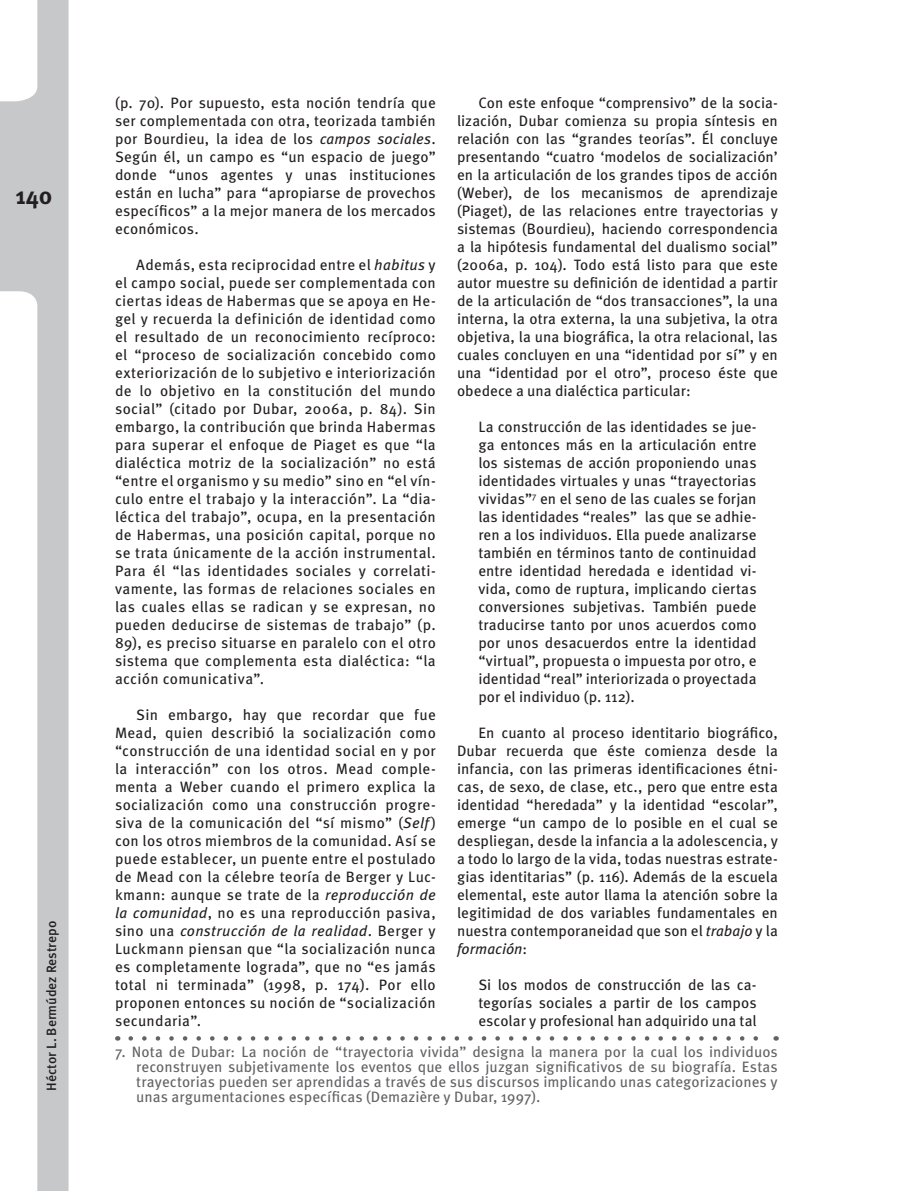
<style>
.page{position:relative;width:918px;height:1191px;background:#fff}
.page>*{position:absolute;margin:0;border:0;box-sizing:border-box;transform-origin:0 0}
.t1{font:700 24px "Meta Pro";color:#231f20}
.cuerpo_d_etexto{font:15px/18px "Meta Pro";letter-spacing:.01em;color:#231f20;text-align:justify}
.citas_textuales{font:15px/18px "Meta Pro";color:#231f20;text-align:justify}
.citas{font:15px/15px "Meta Pro";letter-spacing:.005em;color:#636366;text-align:justify}
.t2{font:500 13.5px "Meta Pro";color:#231f20}
.s1{font-style:italic}
</style>
<div class="page">
<svg style="left:0;top:0;width:69px;height:1191px;fill:#c7c8ca"></svg>
<svg style="left:131px;top:1036px;width:627px;height:4px"></svg>
<h1 class="t1" style="left:15px;top:180px;width:38px">140</h1>
<p class="t2" style="left:43px;top:1090px;width:171px;rotate:-90deg">Héctor L. Bermúdez Restrepo</p>
<p class="cuerpo_d_etexto" style="left:115px;top:94px;width:322px">(p. 70). Por supuesto, esta noción tendría que ser complementada con otra, teorizada también por Bourdieu, la idea de los <span class="s1">campos sociales</span>.<br>Según él, un campo es “un espacio de juego” donde “unos agentes y unas instituciones están en lucha” para “apropiarse de provechos específicos” a la mejor manera de los mercados económicos.</p>
<p class="cuerpo_d_etexto" style="left:115px;top:256px;width:322px;text-indent:21px">Además, esta reciprocidad entre el <span class="s1">habitus</span> y el campo social, puede ser complementada con ciertas ideas de Habermas que se apoya en He&shy;gel y recuerda la definición de identidad como el resultado de un reconocimiento recíproco: el “proceso de socialización concebido como exteriorización de lo subjetivo e interiorización de lo objetivo en la constitución del mundo social” (citado por Dubar, 2006a, p. 84). Sin embargo, la contribución que brinda Habermas para superar el enfoque de Piaget es que “la dialéctica motriz de la socialización” no está “entre el organismo y su medio” sino en “el vín&shy;culo entre el trabajo y la interacción”. La “dia&shy;léctica del trabajo”, ocupa, en la presentación de Habermas, una posición capital, porque no se trata únicamente de la acción instrumental.<br>Para él “las identidades sociales y correlati&shy;vamente, las formas de relaciones sociales en las cuales ellas se radican y se expresan, no pueden deducirse de sistemas de trabajo” (p.<br>89), es preciso situarse en paralelo con el otro sistema que complementa esta dialéctica: “la acción comunicativa”.</p>
<p class="cuerpo_d_etexto" style="left:115px;top:706px;width:322px;text-indent:21px">Sin embargo, hay que recordar que fue Mead, quien describió la socialización como “construcción de una identidad social en y por la interacción” con los otros. Mead comple&shy;menta a Weber cuando el primero explica la socialización como una construcción progre&shy;siva de la comunicación del “sí mismo” (<span class="s1">Self</span> ) con los otros miembros de la comunidad. Así se puede establecer, un puente entre el postulado de Mead con la célebre teoría de Berger y Luc&shy;kmann: aunque se trate de la <span class="s1">reproducción de la comunidad</span>, no es una reproducción pasiva, sino una <span class="s1">construcción de la realidad</span>. Berger y Luckmann piensan que “la socialización nunca es completamente lograda”, que no “es jamás total ni terminada” (1998, p. 174). Por ello proponen entonces su noción de “socialización secundaria”.</p>
<p class="cuerpo_d_etexto" style="left:457px;top:94px;width:322px;text-indent:21px">Con este enfoque “comprensivo” de la socia&shy;lización, Dubar comienza su propia síntesis en relación con las “grandes teorías”. Él concluye presentando “cuatro ‘modelos de socialización’ en la articulación de los grandes tipos de acción (Weber), de los mecanismos de aprendizaje (Piaget), de las relaciones entre trayectorias y sistemas (Bourdieu), haciendo correspondencia a la hipótesis fundamental del dualismo social” (2006a, p. 104). Todo está listo para que este autor muestre su definición de identidad a partir de la articulación de “dos transacciones”, la una interna, la otra externa, la una subjetiva, la otra objetiva, la una biográfica, la otra relacional, las cuales concluyen en una “identidad por sí” y en una “identidad por el otro”, proceso éste que obedece a una dialéctica particular:</p>
<p class="citas_textuales" style="left:478px;top:418px;width:280px">La construcción de las identidades se jue&shy;ga entonces más en la articulación entre los sistemas de acción proponiendo unas identidades virtuales y unas “trayectorias vividas”<sup>7</sup> en el seno de las cuales se forjan las identidades “reales” las que se adhie&shy;ren a los individuos. Ella puede analizarse también en términos tanto de continuidad entre identidad heredada e identidad vi&shy;vida, como de ruptura, implicando ciertas conversiones subjetivas. También puede traducirse tanto por unos acuerdos como por unos desacuerdos entre la identidad “virtual”, propuesta o impuesta por otro, e identidad “real” interiorizada o proyectada por el individuo (p. 112).</p>
<p class="cuerpo_d_etexto" style="left:457px;top:724px;width:322px;text-indent:21px">En cuanto al proceso identitario biográfico, Dubar recuerda que éste comienza desde la infancia, con las primeras identificaciones étni&shy;cas, de sexo, de clase, etc., pero que entre esta identidad “heredada” y la identidad “escolar”, emerge “un campo de lo posible en el cual se despliegan, desde la infancia a la adolescencia, y a todo lo largo de la vida, todas nuestras estrate&shy;gias identitarias” (p. 116). Además de la escuela elemental, este autor llama la atención sobre la legitimidad de dos variables fundamentales en nuestra contemporaneidad que son el <span class="s1">trabajo</span> y la <span class="s1">formación</span>:</p>
<p class="citas_textuales" style="left:478px;top:976px;width:280px">Si los modos de construcción de las ca&shy;tegorías sociales a partir de los campos escolar y profesional han adquirido una tal</p>
<p class="citas" style="left:136px;top:1044px;width:643px;text-indent:-21px">7. Nota de Dubar: La noción de “trayectoria vivida” designa la manera por la cual los individuos reconstruyen subjetivamente los eventos que ellos juzgan significativos de su biografía. Estas trayectorias pueden ser aprendidas a través de sus discursos implicando unas categorizaciones y unas argumentaciones específicas (Demazière y Dubar, 1997).</p>
</div>
